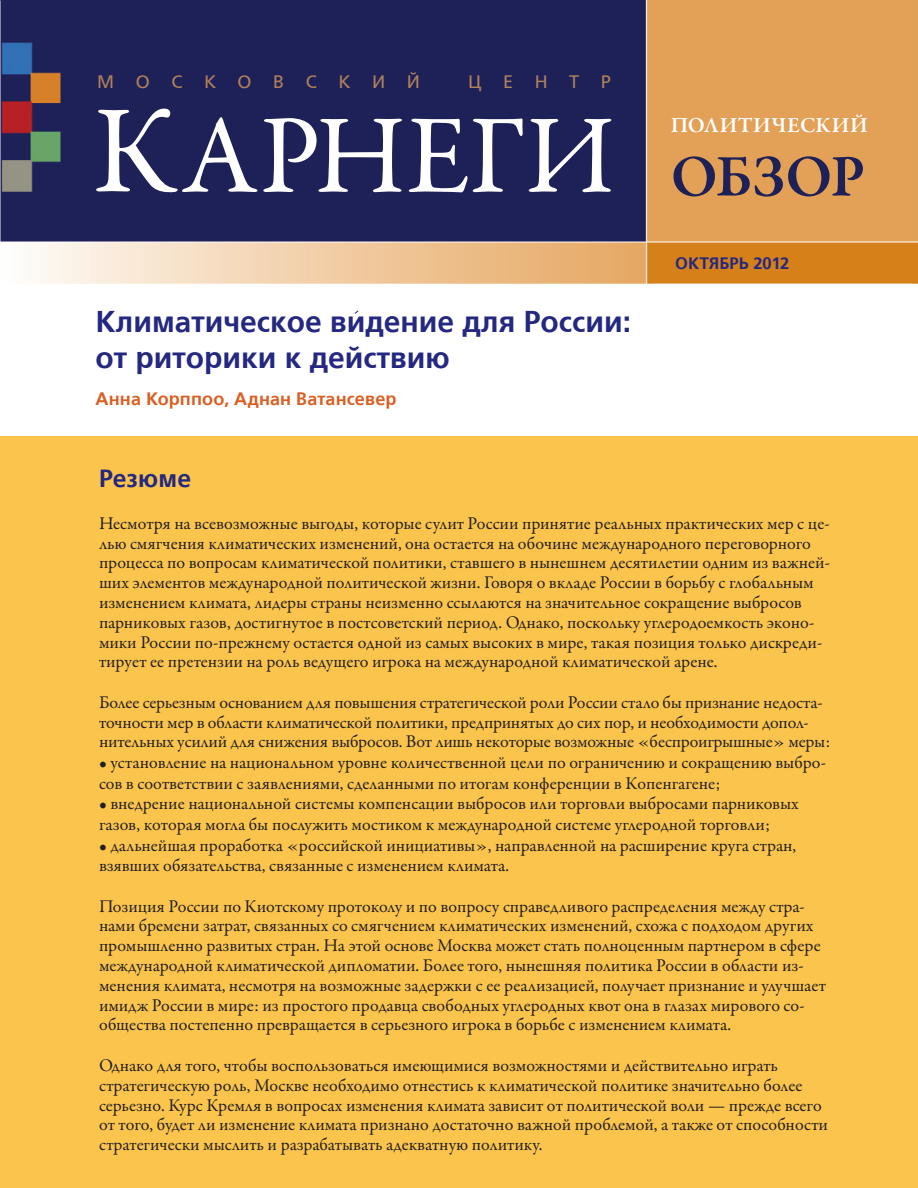
<style>
.page{position:relative;width:918px;height:1188px;background:#fff}
.page>*{position:absolute;margin:0;border:0;box-sizing:border-box;transform-origin:0 0}
.t1{font:112.5px "Garamond Premr Pro";color:#fff}
.t2{font:600 60px "Garamond Premr Pro";letter-spacing:-.02em;color:#1e2158}
.t3{font:700 30px/36px "Frutiger LTCYR";color:#242880}
.t4{font:700 24.75px "Frutiger LTCYR";letter-spacing:.005em;color:#242880}
.t5{font:600 21.9px "Garamond Premr Pro";letter-spacing:.02em;color:#fff}
.t6{font:18px/19.8px "Garamond Premr Pro";letter-spacing:-.005em;color:#231f20}
.t7{font:700 18px "Frutiger LTCYR";letter-spacing:.01em;color:#d95f23}
.t8{font:18px "Frutiger LTCYR";letter-spacing:1.2em;color:#b0815b}
.t9{font:700 16.5px "Frutiger LTCYR";color:#242880}
.s1{font-size:126px}
</style>
<div class="page">
<img style="left:0;top:0;width:918px;height:284px">
<div style="left:0;top:436px;width:918px;height:752px;background:#fbc44d"></div>
<p class="t8" style="left:97px;top:71px;width:324px">МОСКОВСКИЙ</p>
<p class="t8" style="left:468px;top:71px;width:144px">ЦЕНТР</p>
<h1 class="t1" style="left:93px;top:88px;width:524px"><span class="s1">К</span>арнеги</h1>
<p class="t5" style="left:671px;top:112px;width:199px">Политический</p>
<h2 class="t2" style="left:671px;top:140px;width:196px">обзор</h2>
<h3 class="t3" style="left:95px;top:304px;width:537px">Климатическое видение для России: от риторики к действию</h3>
<p class="t7" style="left:96px;top:389px;width:302px">Анна Корппоо, Аднан Ватансевер</p>
<p class="t9" style="left:675px;top:254px;width:116px">октябрь 2012</p>
<h3 class="t4" style="left:99px;top:464px;width:94px">Резюме</h3>
<p class="t6" style="left:99px;top:514px;width:732px">Несмотря на всевозможные выгоды, которые сулит России принятие реальных практических мер с це&shy;лью смягчения климатических изменений, она остается на обочине международного переговорного процесса по вопросам климатической политики, ставшего в нынешнем десятилетии одним из важней&shy;ших элементов международной политической жизни. Говоря о вкладе России в борьбу с глобальным изменением климата, лидеры страны неизменно ссылаются на значительное сокращение выбросов парниковых газов, достигнутое в постсоветский период. Однако, поскольку углеродоемкость эконо&shy;мики России по-прежнему остается одной из самых высоких в мире, такая позиция только дискреди&shy;тирует ее претензии на роль ведущего игрока на международной климатической арене.</p>
<p class="t6" style="left:99px;top:693px;width:733px">Более серьезным основанием для повышения стратегической роли России стало бы признание недоста&shy;точности мер в области климатической политики, предпринятых до сих пор, и необходимости допол&shy;нительных усилий для снижения выбросов. Вот лишь некоторые возможные «беспроигрышные» меры:</p>
<p class="t6" style="left:99px;top:753px;width:729px;line-height:20.7px">• установление на национальном уровне количественной цели по ограничению и сокращению выбро&shy;сов в соответствии с заявлениями, сделанными по итогам конференции в Копенгагене;</p>
<p class="t6" style="left:99px;top:794px;width:701px;line-height:20.7px">• внедрение национальной системы компенсации выбросов или торговли выбросами парниковых газов, которая могла бы послужить мостиком к международной системе углеродной торговли;</p>
<p class="t6" style="left:99px;top:835px;width:699px;line-height:20.7px">• дальнейшая проработка «российской инициативы», направленной на расширение круга стран, взявших обязательства, связанные с изменением климата.</p>
<p class="t6" style="left:99px;top:897px;width:728px">Позиция России по Киотскому протоколу и по вопросу справедливого распределения между стра&shy;нами бремени затрат, связанных со смягчением климатических изменений, схожа с подходом других промышленно развитых стран. На этой основе Москва может стать полноценным партнером в сфере международной климатической дипломатии. Более того, нынешняя политика России в области из&shy;менения климата, несмотря на возможные задержки с ее реализацией, получает признание и улучшает имидж России в мире: из простого продавца свободных углеродных квот она в глазах мирового со&shy;общества постепенно превращается в серьезного игрока в борьбе с изменением климата.</p>
<p class="t6" style="left:99px;top:1056px;width:731px">Однако для того, чтобы воспользоваться имеющимися возможностями и действительно играть стратегическую роль, Москве необходимо отнестись к климатической политике значительно более серьезно. Курс Кремля в вопросах изменения климата зависит от политической воли — прежде всего от того, будет ли изменение климата признано достаточно важной проблемой, а также от способности стратегически мыслить и разрабатывать адекватную политику.</p>
</div>
